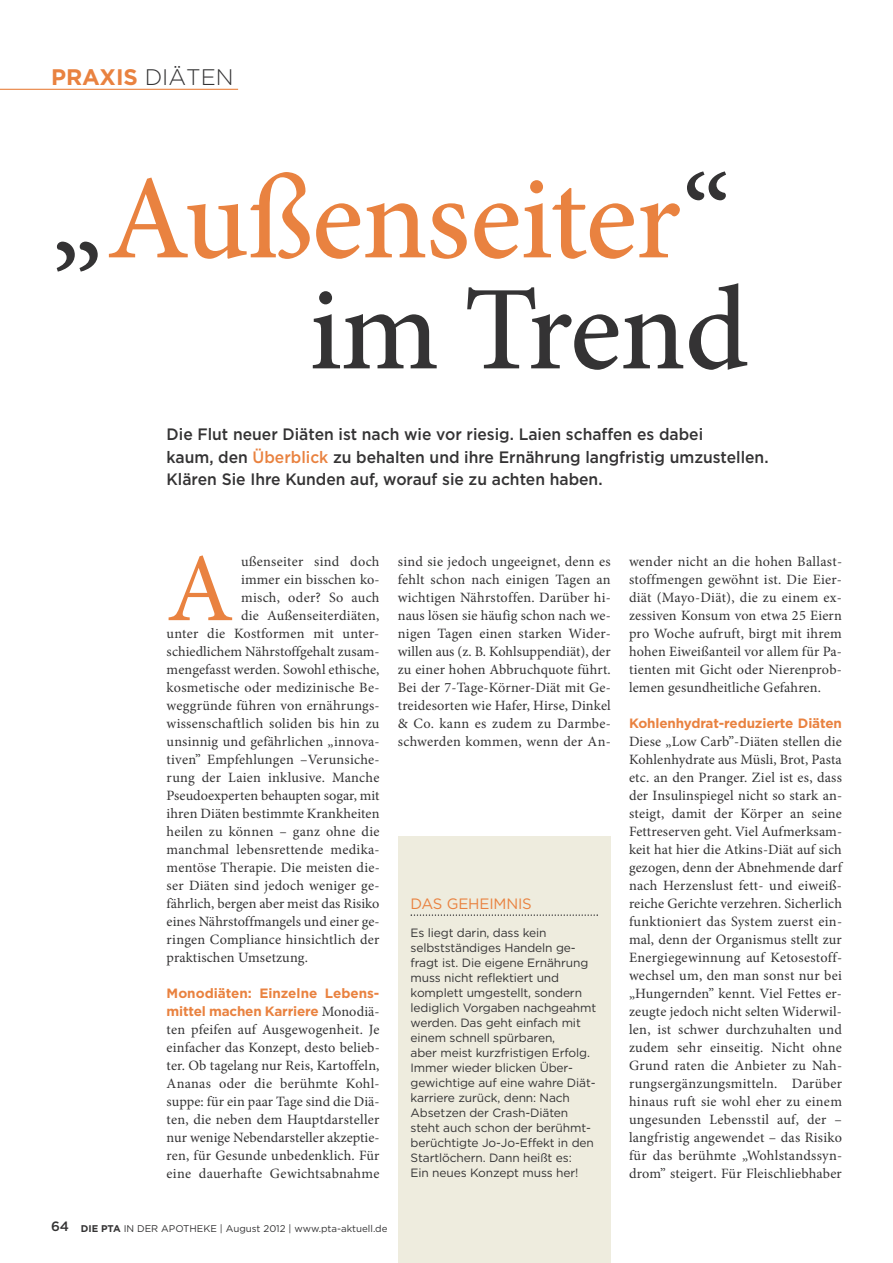
<style>
.page{position:relative;width:893px;height:1263px;background:#fff}
.page>*{position:absolute;margin:0;border:0;box-sizing:border-box;transform-origin:0 0}
.t1{font:500 120px/111px "Minion Pro";letter-spacing:-.01em;color:#e98240;text-align:right}
.t2{font:97.35px "Minion Pro";color:#e98240}
.t3{font:700 22.5px "Gotham";color:#e98240}
.t4{font:500 16.5px/22.5px "Gotham";color:#343334;scale:.95 1}
.t5{font:15px "Gotham";letter-spacing:-.01em;color:#e98240}
.t6{font:14.25px/18px "Minion Pro";letter-spacing:.015em;color:#343334;text-align:justify}
.t7{font:700 13.5px/18px "Gotham";letter-spacing:-.01em;color:#e98240}
.t8{font:12px/15px "Gotham";letter-spacing:-.01em;color:#343334}
.t9{font:9.75px "Gotham";color:#343334}
.s1{font-weight:300;color:#343334}
.s2{color:#343334}
.s3{color:#e98240}
.s4{font-family:"Minion Pro";font-weight:400;font-size:14.25px;color:#343334}
.s5{font-weight:500;font-size:13.5px}
.s6{font-weight:700}
</style>
<div class="page">
<hr style="left:0;top:89px;width:238px;height:1px;background:#e98240">
<div style="left:398px;top:836px;width:213px;height:427px;background:#eeecde"></div>
<svg style="left:411px;top:914px;width:187px;height:2px"></svg>
<h3 class="t3" style="left:51px;top:68px;width:184px">PRAXIS <span class="s1">DIÄTEN</span></h3>
<h1 class="t1" style="left:51px;top:160px;width:699px"><span class="s2">„</span>Außenseiter<span class="s2">“ im Trend</span></h1>
<p class="t4" style="left:167px;top:424px;width:635px">Die Flut neuer Diäten ist nach wie vor riesig. Laien schaffen es dabei<br>kaum, den <span class="s3">Überblick</span> zu behalten und ihre Ernährung langfristig umzustellen.<br>Klären Sie Ihre Kunden auf, worauf sie zu achten haben.</p>
<h2 class="t2" style="left:167px;top:551px;width:69px">A</h2>
<p class="t6" style="left:241px;top:554px;width:140px">ußenseiter sind doch</p>
<p class="t6" style="left:241px;top:572px;width:140px">immer ein bisschen ko-</p>
<p class="t6" style="left:241px;top:590px;width:140px">misch, oder? So auch</p>
<p class="t6" style="left:241px;top:608px;width:140px">die Außenseiterdiäten,</p>
<p class="t6" style="left:167px;top:626px;width:214px">unter die Kostformen mit unter-</p>
<p class="t6" style="left:167px;top:644px;width:215px">schiedlichem Nährstoffgehalt zusam-</p>
<p class="t6" style="left:167px;top:662px;width:214px">mengefasst werden. Sowohl ethische,</p>
<p class="t6" style="left:167px;top:680px;width:215px">kosmetische oder medizinische Be-</p>
<p class="t6" style="left:167px;top:698px;width:215px">weggründe führen von ernährungs-</p>
<p class="t6" style="left:167px;top:716px;width:214px">wissenschaftlich soliden bis hin zu</p>
<p class="t6" style="left:167px;top:734px;width:215px">unsinnig und gefährlichen „innova-</p>
<p class="t6" style="left:167px;top:752px;width:215px">tiven” Empfehlungen –Verunsiche-</p>
<p class="t6" style="left:167px;top:770px;width:214px">rung der Laien inklusive. Manche</p>
<p class="t6" style="left:167px;top:788px;width:214px">Pseudoexperten behaupten sogar, mit</p>
<p class="t6" style="left:167px;top:806px;width:214px">ihren Diäten bestimmte Krankheiten</p>
<p class="t6" style="left:167px;top:824px;width:214px">heilen zu können – ganz ohne die</p>
<p class="t6" style="left:167px;top:842px;width:214px">manchmal lebensrettende medika-</p>
<p class="t6" style="left:167px;top:860px;width:215px">mentöse Therapie. Die meisten die-</p>
<p class="t6" style="left:167px;top:878px;width:214px">ser Diäten sind jedoch weniger ge-</p>
<p class="t6" style="left:167px;top:896px;width:214px">fährlich, bergen aber meist das Risiko</p>
<p class="t6" style="left:167px;top:914px;width:215px">eines Nährstoffmangels und einer ge-</p>
<p class="t6" style="left:167px;top:932px;width:214px">ringen Compliance hinsichtlich der</p>
<p class="t6" style="left:167px;top:950px;width:143px">praktischen Umsetzung.</p>
<p class="t7" style="left:167px;top:985px;width:215px">Monodiäten: Einzelne Lebens&shy;mittel machen Karriere <span class="s4">Monodiä-</span></p>
<p class="t6" style="left:167px;top:1022px;width:215px">ten pfeifen auf Ausgewogenheit. Je einfacher das Konzept, desto belieb&shy;ter. Ob tagelang nur Reis, Kartoffeln, Ananas oder die berühmte Kohl&shy;suppe: für ein paar Tage sind die Diä&shy;ten, die neben dem Hauptdarsteller nur wenige Nebendarsteller akzeptie&shy;ren, für Gesunde unbedenklich. Für eine dauerhafte Gewichtsabnahme</p>
<p class="t6" style="left:398px;top:554px;width:215px">sind sie jedoch ungeeignet, denn es fehlt schon nach einigen Tagen an wichtigen Nährstoffen. Darüber hi&shy;naus lösen sie häufig schon nach we&shy;nigen Tagen einen starken Wider&shy;willen aus (z. B. Kohlsuppendiät), der zu einer hohen Abbruchquote führt.<br>Bei der 7-Tage-Körner-Diät mit Ge&shy;treidesorten wie Hafer, Hirse, Dinkel &amp; Co. kann es zudem zu Darmbe&shy;schwerden kommen, wenn der An-</p>
<p class="t6" style="left:629px;top:554px;width:215px">wender nicht an die hohen Ballast&shy;stoffmengen gewöhnt ist. Die Eier&shy;diät (Mayo-Diät), die zu einem ex&shy;zessiven Konsum von etwa 25 Eiern pro Woche aufruft, birgt mit ihrem hohen Eiweißanteil vor allem für Pa&shy;tienten mit Gicht oder Nierenprob&shy;lemen gesundheitliche Gefahren.</p>
<p class="t7" style="left:629px;top:715px;width:214px">Kohlenhydrat-reduzierte Diäten</p>
<p class="t6" style="left:629px;top:734px;width:215px">Diese „Low Carb”-Diäten stellen die Kohlenhydrate aus Müsli, Brot, Pasta etc. an den Pranger. Ziel ist es, dass der Insulinspiegel nicht so stark an&shy;steigt, damit der Körper an seine Fettreserven geht. Viel Aufmerksam&shy;keit hat hier die Atkins-Diät auf sich gezogen, denn der Abnehmende darf nach Herzenslust fett- und eiweiß&shy;reiche Gerichte verzehren. Sicherlich funktioniert das System zuerst ein&shy;mal, denn der Organismus stellt zur Energiegewinnung auf Ketosestoff&shy;wechsel um, den man sonst nur bei „Hungernden” kennt. Viel Fettes er&shy;zeugte jedoch nicht selten Widerwil&shy;len, ist schwer durchzuhalten und zudem sehr einseitig. Nicht ohne Grund raten die Anbieter zu Nah&shy;rungsergänzungsmitteln. Darüber hinaus ruft sie wohl eher zu einem ungesunden Lebensstil auf, der – langfristig angewendet – das Risiko für das berühmte „Wohlstandssyn&shy;drom” steigert. Für Fleischliebhaber</p>
<p class="t5" style="left:411px;top:898px;width:123px">DAS GEHEIMNIS</p>
<p class="t8" style="left:411px;top:926px;width:187px">Es liegt darin, dass kein selbstständiges Handeln ge&shy;fragt ist. Die eigene Ernährung muss nicht reflektiert und komplett umgestellt, sondern lediglich Vorgaben nachgeahmt werden. Das geht einfach mit einem schnell spürbaren,<br>aber meist kurzfristigen Erfolg.<br>Immer wieder blicken Über&shy;gewichtige auf eine wahre Diät&shy;karriere zurück, denn: Nach<br>Absetzen der Crash-Diäten steht auch schon der berühmt&shy;berüchtigte Jo-Jo-Effekt in den<br>Startlöchern. Dann heißt es:<br>Ein neues Konzept muss her!</p>
<p class="t9" style="left:51px;top:1225px;width:338px"><span class="s5">64</span> <span class="s6">DIE PTA</span> IN DER APOTHEKE | August 2012 | www.pta-aktuell.de</p>
</div>
